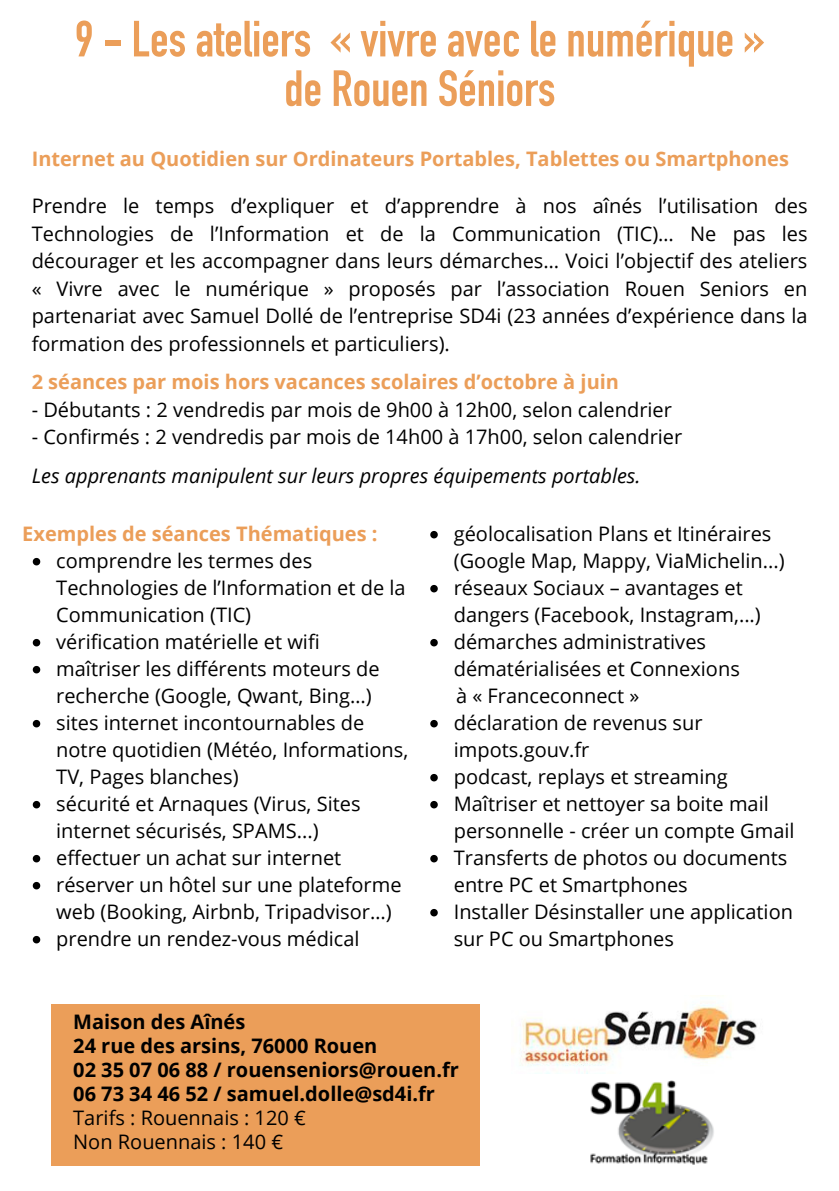
<style>
.page{position:relative;width:839px;height:1191px;background:#fff}
.page>*{position:absolute;margin:0;border:0;box-sizing:border-box;transform-origin:0 0}
.t1{font:700 50px/49.6px "DIN Condensed";color:#eb9e59;text-align:center}
.t2{font:20px/27px "Open Sans";color:#000}
.t3{font:700 20px "Open Sans";color:#eb9e59}
.t4{font:700 20px/24px "Open Sans";color:#000}
.t5{font:italic 20px "Open Sans";color:#000}
</style>
<div class="page">
<div style="left:51px;top:1004px;width:429px;height:161px;background:#eb9e59"></div>
<img style="left:590px;top:1080px;width:124px;height:85px">
<img style="left:511px;top:1003px;width:246px;height:71px">
<svg style="left:33px;top:558px;width:7px;height:7px"></svg>
<svg style="left:33px;top:639px;width:7px;height:7px"></svg>
<svg style="left:33px;top:666px;width:7px;height:7px"></svg>
<svg style="left:33px;top:720px;width:7px;height:7px"></svg>
<svg style="left:33px;top:801px;width:7px;height:7px"></svg>
<svg style="left:33px;top:855px;width:7px;height:7px"></svg>
<svg style="left:33px;top:882px;width:7px;height:7px"></svg>
<svg style="left:33px;top:936px;width:7px;height:7px"></svg>
<svg style="left:430px;top:531px;width:8px;height:7px"></svg>
<svg style="left:430px;top:585px;width:8px;height:7px"></svg>
<svg style="left:430px;top:639px;width:8px;height:7px"></svg>
<svg style="left:430px;top:720px;width:8px;height:7px"></svg>
<svg style="left:430px;top:774px;width:8px;height:7px"></svg>
<svg style="left:430px;top:801px;width:8px;height:7px"></svg>
<svg style="left:430px;top:855px;width:8px;height:7px"></svg>
<svg style="left:430px;top:909px;width:8px;height:7px"></svg>
<h1 class="t1" style="left:75px;top:21px;width:691px">9 - Les ateliers « vivre avec le numérique » de Rouen Séniors</h1>
<p class="t3" style="left:32px;top:145px;width:758px">Internet au Quotidien sur Ordinateurs Portables, Tablettes ou Smartphones</p>
<p class="t2" style="left:32px;top:192px;width:777px;line-height:27.6px;text-align:justify">Prendre le temps d’expliquer et d’apprendre à nos aînés l’utilisation des Technologies de l’Information et de la Communication (TIC)… Ne pas les décourager et les accompagner dans leurs démarches… Voici l’objectif des ateliers « Vivre avec le numérique » proposés par l’association Rouen Seniors en partenariat avec Samuel Dollé de l’entreprise SD4i (23 années d’expérience dans la formation des professionnels et particuliers).</p>
<p class="t3" style="left:32px;top:368px;width:589px">2 séances par mois hors vacances scolaires d’octobre à juin</p>
<p class="t2" style="left:32px;top:396px;width:641px">- Débutants : 2 vendredis par mois de 9h00 à 12h00, selon calendrier</p>
<p class="t2" style="left:32px;top:423px;width:652px">- Confirmés : 2 vendredis par mois de 14h00 à 17h00, selon calendrier</p>
<p class="t5" style="left:32px;top:462px;width:610px">Les apprenants manipulent sur leurs propres équipements portables.</p>
<p class="t3" style="left:22px;top:520px;width:357px">Exemples de séances Thématiques :</p>
<p class="t2" style="left:454px;top:520px;width:332px">géolocalisation Plans et Itinéraires (Google Map, Mappy, ViaMichelin...) réseaux Sociaux – avantages et dangers (Facebook, Instagram,...) démarches administratives dématérialisées et Connexions</p>
<p class="t2" style="left:454px;top:709px;width:342px">déclaration de revenus sur impots.gouv.fr<br>podcast, replays et streaming<br>Maîtriser et nettoyer sa boite mail personnelle - créer un compte Gmail<br>Transferts de photos ou documents entre PC et Smartphones<br>Installer Désinstaller une application sur PC ou Smartphones</p>
<p class="t2" style="left:56px;top:547px;width:353px">comprendre les termes des<br>Technologies de l’Information et de la<br>Communication (TIC)<br>vérification matérielle et wifi maîtriser les différents moteurs de recherche (Google, Qwant, Bing…) sites internet incontournables de notre quotidien (Météo, Informations,<br>TV, Pages blanches)<br>sécurité et Arnaques (Virus, Sites internet sécurisés, SPAMS...)<br>effectuer un achat sur internet réserver un hôtel sur une plateforme web (Booking, Airbnb, Tripadvisor…) prendre un rendez-vous médical</p>
<p class="t2" style="left:456px;top:682px;width:185px">à « Franceconnect »</p>
<p class="t4" style="left:73px;top:1009px;width:387px">Maison des Aînés<br>24 rue des arsins, 76000 Rouen<br>02 35 07 06 88 / rouenseniors@rouen.fr<br>06 73 34 46 52 / samuel.dolle@sd4i.fr</p>
<p class="t2" style="left:73px;top:1105px;width:234px;line-height:24px">Tarifs : Rouennais : 120 €<br>Non Rouennais : 140 €</p>
</div>
